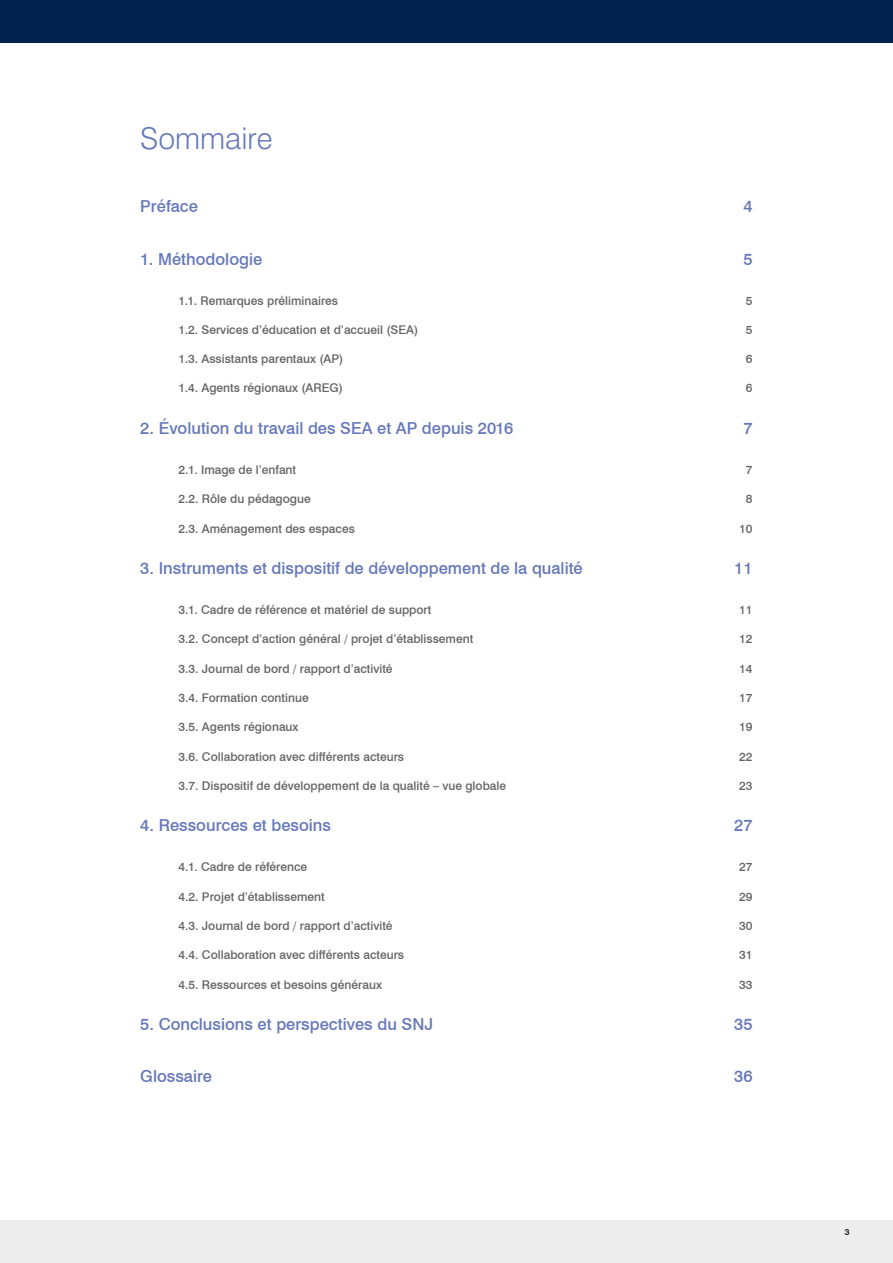
<style>
.page{position:relative;width:893px;height:1263px;background:#fff}
.page>*{position:absolute;margin:0;border:0;box-sizing:border-box;transform-origin:0 0}
.t1{font:300 30px "Swiss 721 BT";color:#6578b9}
.t2{font:500 16.5px "Swiss 721 BT";color:#6578b9}
.t3{font:500 12px "Swiss 721 BT";color:#646363}
.t4{font:500 8.55px "Swiss 721 BT";color:#000}
</style>
<div class="page">
<div style="left:0;top:1220px;width:893px;height:43px;background:#ededed"></div>
<div style="left:0;top:0;width:893px;height:43px;background:#01214d"></div>
<h1 class="t1" style="left:140px;top:120px;width:134px">Sommaire</h1>
<p class="t2" style="left:140px;top:196px;width:59px">Préface</p>
<p class="t2" style="left:743px;top:196px;width:11px">4</p>
<p class="t2" style="left:140px;top:249px;width:123px">1. Méthodologie</p>
<p class="t2" style="left:743px;top:249px;width:11px">5</p>
<p class="t3" style="left:179px;top:293px;width:161px">1.1. Remarques préliminaires</p>
<p class="t3" style="left:746px;top:293px;width:8px">5</p>
<p class="t3" style="left:179px;top:322px;width:241px">1.2. Services d’éducation et d’accueil (SEA)</p>
<p class="t3" style="left:746px;top:322px;width:8px">5</p>
<p class="t3" style="left:179px;top:352px;width:166px">1.3. Assistants parentaux (AP)</p>
<p class="t3" style="left:746px;top:352px;width:8px">6</p>
<p class="t3" style="left:179px;top:381px;width:166px">1.4. Agents régionaux (AREG)</p>
<p class="t3" style="left:746px;top:381px;width:8px">6</p>
<p class="t2" style="left:140px;top:418px;width:374px">2. Évolution du travail des SEA et AP depuis 2016</p>
<p class="t2" style="left:743px;top:418px;width:11px">7</p>
<p class="t3" style="left:179px;top:462px;width:119px">2.1. Image de l’enfant</p>
<p class="t3" style="left:746px;top:462px;width:8px">7</p>
<p class="t3" style="left:179px;top:492px;width:134px">2.2. Rôle du pédagogue</p>
<p class="t3" style="left:746px;top:492px;width:8px">8</p>
<p class="t3" style="left:179px;top:521px;width:178px">2.3. Aménagement des espaces</p>
<p class="t3" style="left:739px;top:521px;width:15px">10</p>
<p class="t2" style="left:140px;top:558px;width:444px">3. Instruments et dispositif de développement de la qualité</p>
<p class="t2" style="left:734px;top:558px;width:20px">11</p>
<p class="t3" style="left:179px;top:602px;width:254px">3.1. Cadre de référence et matériel de support</p>
<p class="t3" style="left:739px;top:602px;width:15px">11</p>
<p class="t3" style="left:179px;top:632px;width:296px">3.2. Concept d’action général / projet d’établissement</p>
<p class="t3" style="left:739px;top:632px;width:15px">12</p>
<p class="t3" style="left:179px;top:661px;width:216px">3.3. Journal de bord / rapport d’activité</p>
<p class="t3" style="left:739px;top:661px;width:15px">14</p>
<p class="t3" style="left:179px;top:690px;width:132px">3.4. Formation continue</p>
<p class="t3" style="left:739px;top:690px;width:15px">17</p>
<p class="t3" style="left:179px;top:720px;width:121px">3.5. Agents régionaux</p>
<p class="t3" style="left:739px;top:720px;width:15px">19</p>
<p class="t3" style="left:179px;top:749px;width:227px">3.6. Collaboration avec différents acteurs</p>
<p class="t3" style="left:739px;top:749px;width:15px">22</p>
<p class="t3" style="left:179px;top:778px;width:329px">3.7. Dispositif de développement de la qualité – vue globale</p>
<p class="t3" style="left:739px;top:778px;width:15px">23</p>
<p class="t2" style="left:140px;top:815px;width:192px">4. Ressources et besoins</p>
<p class="t2" style="left:734px;top:815px;width:20px">27</p>
<p class="t3" style="left:179px;top:860px;width:130px">4.1. Cadre de référence</p>
<p class="t3" style="left:739px;top:860px;width:15px">27</p>
<p class="t3" style="left:179px;top:889px;width:148px">4.2. Projet d’établissement</p>
<p class="t3" style="left:739px;top:889px;width:15px">29</p>
<p class="t3" style="left:179px;top:918px;width:216px">4.3. Journal de bord / rapport d’activité</p>
<p class="t3" style="left:739px;top:918px;width:15px">30</p>
<p class="t3" style="left:179px;top:948px;width:227px">4.4. Collaboration avec différents acteurs</p>
<p class="t3" style="left:739px;top:948px;width:15px">31</p>
<p class="t3" style="left:179px;top:977px;width:205px">4.5. Ressources et besoins généraux</p>
<p class="t3" style="left:739px;top:977px;width:15px">33</p>
<p class="t2" style="left:140px;top:1014px;width:294px">5. Conclusions et perspectives du SNJ</p>
<p class="t2" style="left:734px;top:1014px;width:20px">35</p>
<p class="t2" style="left:140px;top:1066px;width:73px">Glossaire</p>
<p class="t2" style="left:734px;top:1066px;width:20px">36</p>
<p class="t4" style="left:845px;top:1227px;width:6px">3</p>
</div>
